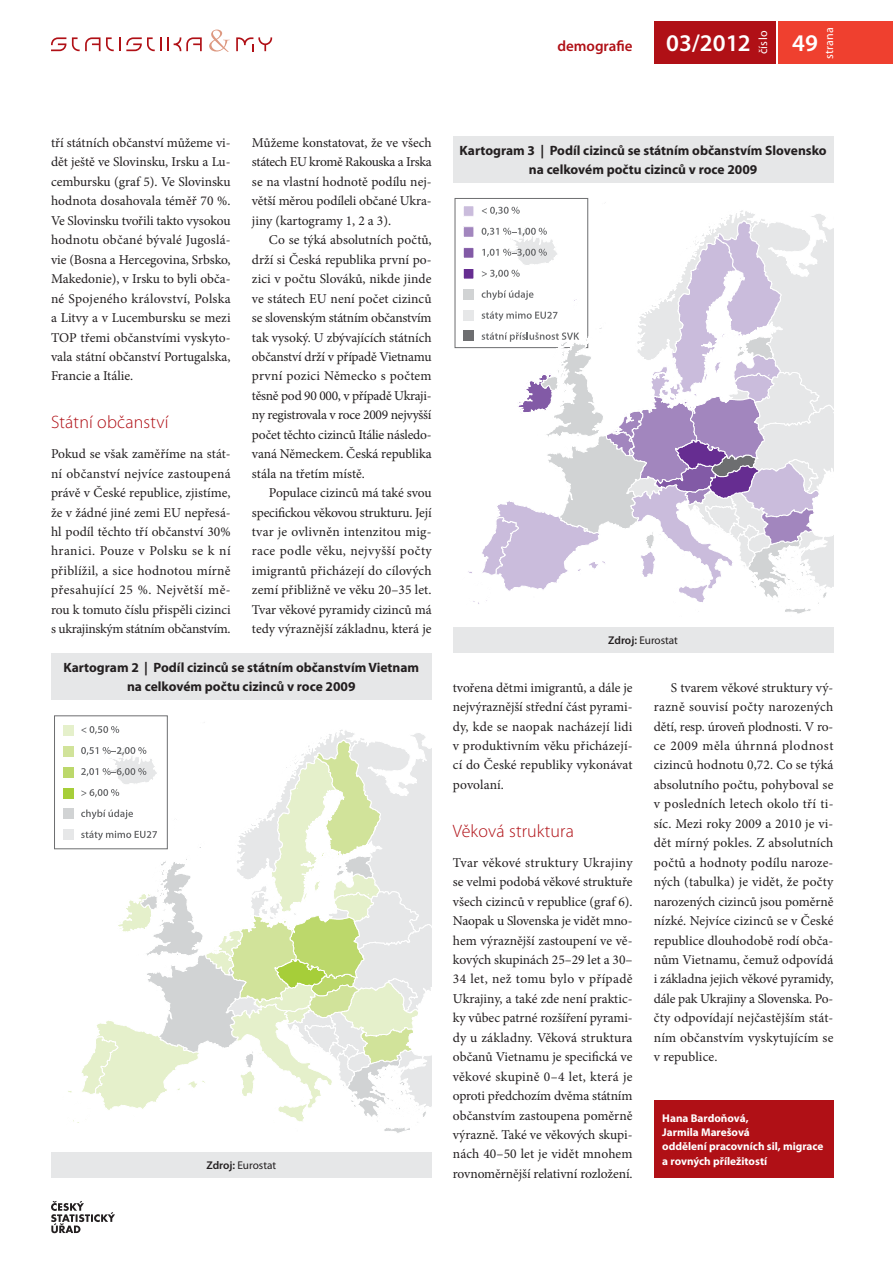
<style>
.page{position:relative;width:893px;height:1263px;background:#fff}
.page>*{position:absolute;margin:0;border:0;box-sizing:border-box;transform-origin:0 0}
.t1{font:600 24px "Myriad Pro";color:#fff}
.t2{font:300 18px "Myriad Pro";letter-spacing:.01em;color:#b01016}
.t3{font:600 15px "Myriad Pro";color:#b01016}
.t4{font:13.5px/19.5px "Minion Pro";color:#231f20;text-align:justify}
.t5{font:700 13.5px/19.4px "Myriad Pro";color:#231f20;text-align:center}
.t6{font:12px "Myriad Pro";letter-spacing:.02em;color:#fff}
.t7{font:700 11.25px/14.2px "Myriad Pro";color:#fff}
.t8{font:11.25px "Myriad Pro";color:#231f20}
.s1{font-weight:600}
</style>
<div class="page">
<div style="left:654px;top:21px;width:122px;height:43px;background:#b01016"></div>
<svg style="left:51px;top:37px;width:15px;height:14px"></svg>
<svg style="left:168px;top:37px;width:34px;height:14px"></svg>
<svg style="left:236px;top:37px;width:36px;height:14px"></svg>
<svg style="left:72px;top:37px;width:89px;height:14px"></svg>
<svg style="left:209px;top:30px;width:21px;height:22px"></svg>
<div style="left:779px;top:21px;width:114px;height:43px;background:#ef402f"></div>
<svg style="left:51px;top:1201px;width:64px;height:32px"></svg>
<div style="left:654px;top:1100px;width:179px;height:78px;background:#b01016"></div>
<svg style="left:462px;top:198px;width:371px;height:416px"></svg>
<div style="left:453px;top:136px;width:380px;height:47px;background:#e6e7e8"></div>
<div style="left:453px;top:627px;width:380px;height:26px;background:#e6e7e8"></div>
<svg style="left:62px;top:715px;width:370px;height:418px"></svg>
<div style="left:51px;top:653px;width:381px;height:46px;background:#e6e7e8"></div>
<div style="left:51px;top:1152px;width:381px;height:26px;background:#e6e7e8"></div>
<p class="t3" style="left:557px;top:40px;width:77px">demografie</p>
<h1 class="t1" style="left:666px;top:34px;width:86px">03/2012</h1>
<p class="t6" style="left:759px;top:54px;width:25px;rotate:-90deg">číslo</p>
<h1 class="t1" style="left:792px;top:34px;width:27px">49</h1>
<p class="t6" style="left:825px;top:59px;width:34px;rotate:-90deg">strana</p>
<p class="t4" style="left:51px;top:134px;width:181px">tří státních občanství můžeme vi&shy;dět ještě ve Slovinsku, Irsku a Lu&shy;cembursku (graf 5). Ve Slovinsku hodnota dosahovala téměř 70 %.<br>Ve Slovinsku tvořili takto vysokou hodnotu občané bývalé Jugoslá&shy;vie (Bosna a Hercegovina, Srbsko, Makedonie), v Irsku to byli obča&shy;né Spojeného království, Polska a Litvy a v Lucembursku se mezi TOP třemi občanstvími vyskyto&shy;vala státní občanství Portugalska, Francie a Itálie.</p>
<h2 class="t2" style="left:51px;top:415px;width:119px">Státní občanství</h2>
<p class="t4" style="left:51px;top:445px;width:181px">Pokud se však zaměříme na stát&shy;ní občanství nejvíce zastoupená právě v České republice, zjistíme, že v žádné jiné zemi EU nepřesá&shy;hl podíl těchto tří občanství 30% hranici. Pouze v Polsku se k ní přiblížil, a sice hodnotou mírně přesahující 25 %. Největší mě&shy;rou k tomuto číslu přispěli cizinci s ukrajinským státním občanstvím.</p>
<p class="t4" style="left:252px;top:134px;width:181px">Můžeme konstatovat, že ve všech státech EU kromě Rakouska a Irska se na vlastní hodnotě podílu nej&shy;větší měrou podíleli občané Ukra&shy;jiny (kartogramy 1, 2 a 3).</p>
<p class="t4" style="left:252px;top:231px;width:181px;text-indent:17px">Co se týká absolutních počtů, drží si Česká republika první po&shy;zici v počtu Slováků, nikde jinde ve státech EU není počet cizinců se slovenským státním občanstvím tak vysoký. U zbývajících státních občanství drží v případě Vietnamu první pozici Německo s počtem těsně pod 90 000, v případě Ukraji&shy;ny registrovala v roce 2009 nejvyšší počet těchto cizinců Itálie následo&shy;vaná Německem. Česká republika stála na třetím místě.</p>
<p class="t4" style="left:252px;top:484px;width:181px;text-indent:17px">Populace cizinců má také svou specifickou věkovou strukturu. Její tvar je ovlivněn intenzitou mig&shy;race podle věku, nejvyšší počty imigrantů přicházejí do cílových zemí přibližně ve věku 20–35 let.<br>Tvar věkové pyramidy cizinců má tedy výraznější základnu, která je</p>
<p class="t5" style="left:63px;top:659px;width:357px">Kartogram 2 | Podíl cizinců se státním občanstvím Vietnam na celkovém počtu cizinců v roce 2009</p>
<p class="t8" style="left:206px;top:1161px;width:71px"><span class="s1">Zdroj:</span> Eurostat</p>
<p class="t5" style="left:460px;top:142px;width:369px">Kartogram 3 | Podíl cizinců se státním občanstvím Slovensko na celkovém počtu cizinců v roce 2009</p>
<p class="t8" style="left:608px;top:636px;width:71px"><span class="s1">Zdroj:</span> Eurostat</p>
<p class="t4" style="left:453px;top:679px;width:181px">tvořena dětmi imigrantů, a dále je nejvýraznější střední část pyrami&shy;dy, kde se naopak nacházejí lidi v produktivním věku přicházejí&shy;cí do České republiky vykonávat povolaní.</p>
<h2 class="t2" style="left:453px;top:824px;width:123px">Věková struktura</h2>
<p class="t4" style="left:453px;top:854px;width:181px">Tvar věkové struktury Ukrajiny se velmi podobá věkové struktuře všech cizinců v republice (graf 6).<br>Naopak u Slovenska je vidět mno&shy;hem výraznější zastoupení ve vě&shy;kových skupinách 25–29 let a 30– 34 let, než tomu bylo v případě Ukrajiny, a také zde není praktic&shy;ky vůbec patrné rozšíření pyrami&shy;dy u základny. Věková struktura občanů Vietnamu je specifická ve věkové skupině 0–4 let, která je oproti předchozím dvěma státním občanstvím zastoupena poměrně výrazně. Také ve věkových skupi&shy;nách 40–50 let je vidět mnohem rovnoměrnější relativní rozložení.</p>
<p class="t4" style="left:654px;top:679px;width:181px;text-indent:17px">S tvarem věkové struktury vý&shy;razně souvisí počty narozených dětí, resp. úroveň plodnosti. V ro&shy;ce 2009 měla úhrnná plodnost cizinců hodnotu 0,72. Co se týká absolutního počtu, pohyboval se v posledních letech okolo tří ti&shy;síc. Mezi roky 2009 a 2010 je vi&shy;dět mírný pokles. Z absolutních počtů a hodnoty podílu naroze&shy;ných (tabulka) je vidět, že počty narozených cizinců jsou poměrně nízké. Nejvíce cizinců se v České republice dlouhodobě rodí obča&shy;nům Vietnamu, čemuž odpovídá i základna jejich věkové pyramidy, dále pak Ukrajiny a Slovenska. Po&shy;čty odpovídají nejčastějším stát&shy;ním občanstvím vyskytujícím se v republice.</p>
<p class="t7" style="left:662px;top:1112px;width:163px">Hana Bardoňová,<br>Jarmila Marešová<br>oddělení pracovních sil, migrace a rovných příležitostí</p>
</div>
